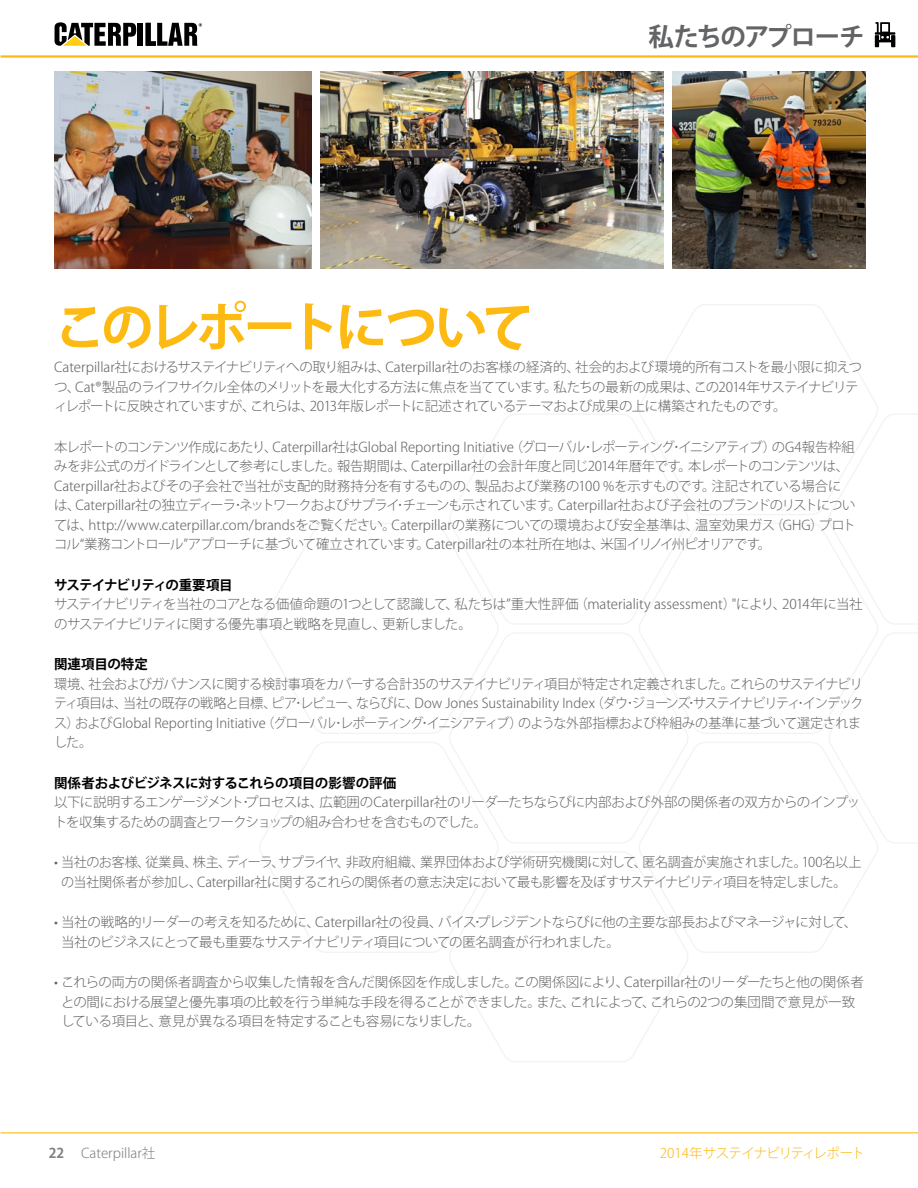
<style>
.page{position:relative;width:918px;height:1188px;background:#fff}
.page>*{position:absolute;margin:0;border:0;box-sizing:border-box;transform-origin:0 0}
.t1{font:700 52.5px "Koz Go Pro";letter-spacing:-.1em;color:#fdba12}
.t2{font:700 25.5px "Koz Go Pro";letter-spacing:-.055em;color:#636466}
.t3{font:300 13.5px/19.5px "Koz Go Pro";letter-spacing:-.03em;color:#636466}
.t4{font:700 13.5px "Koz Go Pro";letter-spacing:-.04em;color:#000}
.t5{font:300 13.5px "Koz Go Pro";letter-spacing:-.04em;color:#fdba12}
.t6{font:700 13.5px "Koz Go Pro";letter-spacing:-.06em;color:#000}
.t7{font:300 13.5px "Koz Go Pro";color:#808285}
.t8{font:700 13.5px "Koz Go Pro";color:#000}
.s1{font-weight:700}
</style>
<div class="page">
<hr style="left:1px;top:55px;width:917px;height:3px;background:#fdba12">
<hr style="left:1px;top:1132px;width:917px;height:1px;background:#fdba12">
<div style="left:138px;top:23px;width:5px;height:22px;background:#000"></div>
<svg style="left:55px;top:22px;width:81px;height:23px"></svg>
<svg style="left:146px;top:23px;width:56px;height:22px"></svg>
<svg style="left:639px;top:304px;width:239px;height:211px"></svg>
<svg style="left:639px;top:523px;width:239px;height:211px"></svg>
<svg style="left:639px;top:742px;width:239px;height:211px"></svg>
<svg style="left:828px;top:413px;width:66px;height:212px"></svg>
<svg style="left:828px;top:632px;width:67px;height:212px"></svg>
<svg style="left:260px;top:523px;width:238px;height:211px"></svg>
<svg style="left:260px;top:742px;width:238px;height:211px"></svg>
<svg style="left:449px;top:413px;width:240px;height:212px"></svg>
<svg style="left:449px;top:632px;width:240px;height:212px"></svg>
<svg style="left:449px;top:851px;width:240px;height:211px"></svg>
<svg style="left:875px;top:22px;width:20px;height:25px"></svg>
<img style="left:320px;top:72px;width:344px;height:196px">
<img style="left:54px;top:72px;width:257px;height:196px">
<img style="left:673px;top:72px;width:192px;height:196px">
<h1 class="t1" style="left:54px;top:293px;width:482px">このレポートについて</h1>
<h2 class="t2" style="left:649px;top:20px;width:218px">私たちのアプローチ</h2>
<p class="t3" style="left:54px;top:357px;width:810px">Caterpillar社におけるサステイナビリティへの取り組みは、Caterpillar社のお客様の経済的、社会的および環境的所有コストを最小限に抑えつつ、Cat®製品のライフサイクル全体のメリットを最大化する方法に焦点を当てています。私たちの最新の成果は、この2014年サステイナビリティレポートに反映されていますが、これらは、2013年版レポートに記述されているテーマおよび成果の上に構築されたものです。</p>
<p class="t3" style="left:54px;top:437px;width:803px">本レポートのコンテンツ作成にあたり、Caterpillar社はGlobal Reporting Initiative（グローバル･レポーティング･イニシアティブ）のG4報告枠組みを非公式のガイドラインとして参考にしました。報告期間は、Caterpillar社の会計年度と同じ2014年暦年です。本レポートのコンテンツは、Caterpillar社およびその子会社で当社が支配的財務持分を有するものの、製品および業務の100 %を示すものです。注記されている場合には、Caterpillar社の独立ディーラ･ネットワークおよびサプライ･チェーンも示されています。Caterpillar社および子会社のブランドのリストについては、http://www.caterpillar.com/brandsをご覧ください。Caterpillarの業務についての環境および安全基準は、温室効果ガス（GHG）プロトコル“業務コントロール”アプローチに基づいて確立されています。Caterpillar社の本社所在地は、米国イリノイ州ピオリアです。</p>
<p class="t6" style="left:54px;top:576px;width:180px">サステイナビリティの重要項目</p>
<p class="t3" style="left:54px;top:594px;width:810px">サステイナビリティを当社のコアとなる価値命題の1つとして認識して、私たちは”重大性評価（materiality assessment）"により、2014年に当社のサステイナビリティに関する優先事項と戦略を見直し、更新しました。</p>
<p class="t8" style="left:54px;top:655px;width:96px">関連項目の特定</p>
<p class="t3" style="left:54px;top:674px;width:811px">環境、社会およびガバナンスに関する検討事項をカバーする合計35のサステイナビリティ項目が特定され定義されました。これらのサステイナビリティ項目は、当社の既存の戦略と目標、ピア･レビュー、ならびに、Dow Jones Sustainability Index（ダウ･ジョーンズ･サステイナビリティ･インデックス）およびGlobal Reporting Initiative（グローバル･レポーティング･イニシアティブ）のような外部指標および枠組みの基準に基づいて選定されました。</p>
<p class="t4" style="left:54px;top:774px;width:344px">関係者およびビジネスに対するこれらの項目の影響の評価</p>
<p class="t3" style="left:54px;top:792px;width:808px">以下に説明するエンゲージメント･プロセスは、広範囲のCaterpillar社のリーダーたちならびに内部および外部の関係者の双方からのインプットを収集するための調査とワークショップの組み合わせを含むものでした。</p>
<p class="t3" style="left:54px;top:852px;width:809px;text-align:center">• 当社のお客様、従業員、株主、ディーラ、サプライヤ、非政府組織、業界団体および学術研究機関に対して、匿名調査が実施されました。100名以上の当社関係者が参加し、Caterpillar社に関するこれらの関係者の意志決定において最も影響を及ぼすサステイナビリティ項目を特定しました。</p>
<p class="t3" style="left:61px;top:912px;width:798px;text-indent:-7px">• 当社の戦略的リーダーの考えを知るために、Caterpillar社の役員、バイス･プレジデントならびに他の主要な部長およびマネージャに対して、当社のビジネスにとって最も重要なサステイナビリティ項目についての匿名調査が行われました。</p>
<p class="t3" style="left:61px;top:972px;width:804px;text-indent:-7px">• これらの両方の関係者調査から収集した情報を含んだ関係図を作成しました。この関係図により、Caterpillar社のリーダーたちと他の関係者との間における展望と優先事項の比較を行う単純な手段を得ることができました。また、これによって、これらの2つの集団間で意見が一致している項目と、意見が異なる項目を特定することも容易になりました。</p>
<p class="t7" style="left:49px;top:1145px;width:108px"><span class="s1">22</span> Caterpillar社</p>
<p class="t5" style="left:660px;top:1145px;width:207px">2014年サステイナビリティレポート</p>
</div>
